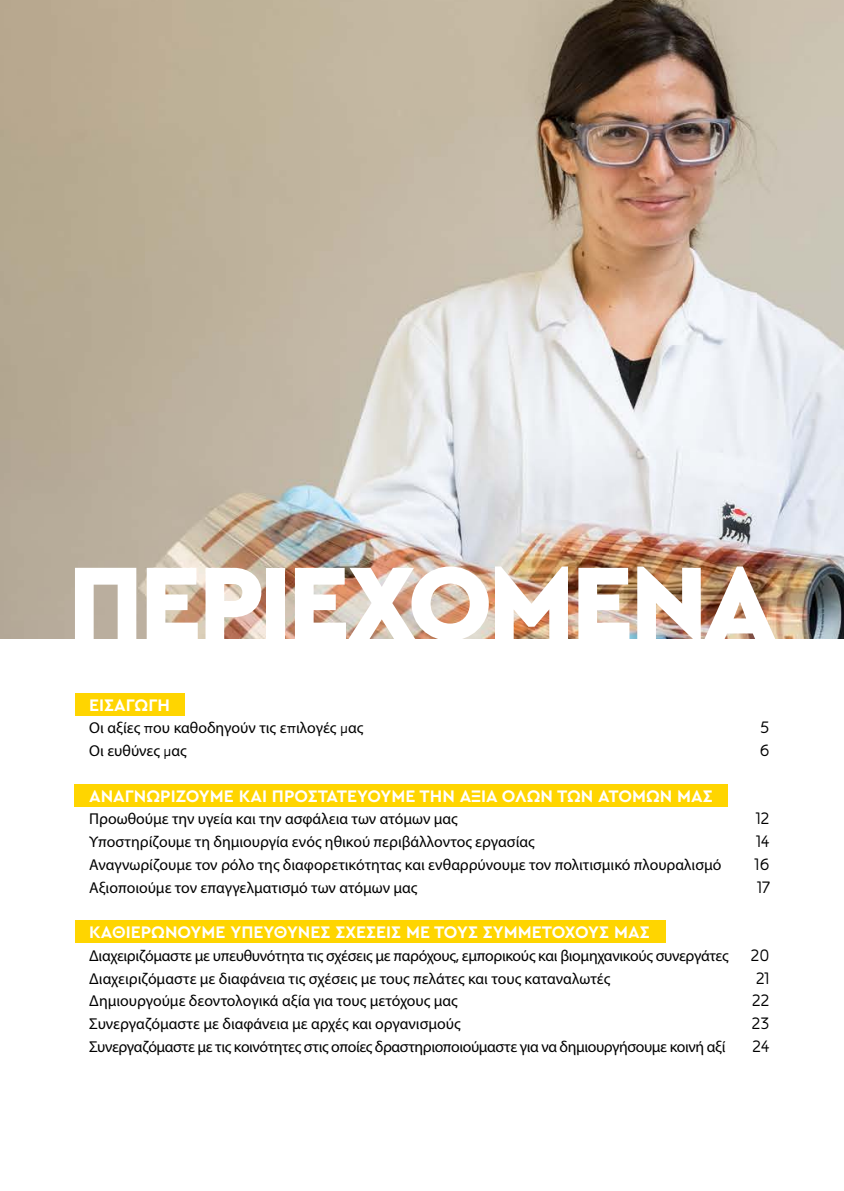
<style>
.page{position:relative;width:844px;height:1191px;background:#fff}
.page>*{position:absolute;margin:0;border:0;box-sizing:border-box;transform-origin:0 0}
.t1{font:900 108.5px "Cera PRO";letter-spacing:-.035em;color:#fff}
.t2{font:700 17.5px "Cera PRO";color:#fff}
.t3{font:17.5px "Eni Exp";color:#000}
.t4{font:15.75px/22.8px "Myriad Pro";letter-spacing:-.005em;color:#000}
.t5{font:15.75px "Myriad Pro";letter-spacing:-.025em;color:#000}
.s1{font-family:"Eni Exp"}
.s2{font-family:"Eni Exp";font-size:17.5px}
.s3{color:#fff}
</style>
<div class="page">
<img style="left:0;top:0;width:843px;height:639px">
<div style="left:75px;top:693px;width:109px;height:23px;background:#ffd500"></div>
<div style="left:75px;top:784px;width:652px;height:23px;background:#ffd500"></div>
<div style="left:75px;top:920px;width:590px;height:22px;background:#ffd500"></div>
<h1 class="t1" style="left:68px;top:531px;width:709px">ΠΕΡΙΕΧΟΜΕΝΑ</h1>
<p class="t2" style="left:89px;top:693px;width:82px">ΕΙΣΑΓΩΓΗ</p>
<p class="t4" style="left:89px;top:716px;width:275px">Οι αξίες <span class="s1">π</span>ου καθοδηγούν τις ε<span class="s1">π</span>ιλογές <span class="s1">µ</span>ας</p>
<p class="t3" style="left:760px;top:719px;width:11px">5</p>
<p class="t4" style="left:89px;top:739px;width:99px">Οι ευθύνες <span class="s1">µ</span>ας</p>
<p class="t3" style="left:759px;top:741px;width:11px">6</p>
<p class="t2" style="left:89px;top:784px;width:625px">ΑΝΑΓΝΩΡΙΖΟΥΜΕ ΚΑΙ ΠΡΟΣΤΑΤΕΥΟΥΜΕ ΤΗΝ ΑΞΙΑ ΟΛΩΝ ΤΩΝ ΑΤΟΜΩΝ ΜΑΣ</p>
<p class="t4" style="left:89px;top:807px;width:370px">Προωθούμε την υγεία και την ασφάλεια των ατόμων μας</p>
<p class="t3" style="left:755px;top:810px;width:15px">12</p>
<p class="t4" style="left:89px;top:830px;width:447px">Υποστηρίζουμε τη δημιουργία ενός ηθικού περιβάλλοντος εργασίας</p>
<p class="t3" style="left:756px;top:832px;width:15px">14</p>
<p class="t4" style="left:89px;top:853px;width:633px">Αναγνωρίζουμε τον ρόλο της διαφορετικότητας και ενθαρρύνουμε τον πολιτισμικό πλουραλισμό</p>
<p class="t3" style="left:754px;top:855px;width:16px">16</p>
<p class="t4" style="left:89px;top:875px;width:329px">Αξιοποιούμε τον επαγγελματισμό των ατόμων μας</p>
<p class="t3" style="left:757px;top:878px;width:14px">17</p>
<p class="t2" style="left:89px;top:920px;width:562px">ΚΑΘΙΕΡΩΝΟΥΜΕ ΥΠΕΥΘΥΝΕΣ ΣΧΕΣΕΙΣ ΜΕ ΤΟΥΣ ΣΥΜΜΕΤΟΧΟΥΣ ΜΑΣ</p>
<p class="t4" style="left:89px;top:944px;width:681px">Διαχειριζόμαστε με υπευθυνότητα τις σχέσεις με παρόχους, εμπορικούς και βιομηχανικούς συνεργάτες <span class="s2">20<br></span>Διαχειριζόμαστε με διαφάνεια τις σχέσεις με τους πελάτες και τους καταναλωτές</p>
<p class="t3" style="left:755px;top:969px;width:15px">21</p>
<p class="t4" style="left:89px;top:989px;width:370px">Δημιουργούμε δεοντολογικά αξία για τους μετόχους μας</p>
<p class="t3" style="left:751px;top:992px;width:19px">22</p>
<p class="t4" style="left:89px;top:1012px;width:373px">Συνεργαζόμαστε με διαφάνεια με αρχές και οργανισμούς</p>
<p class="t3" style="left:751px;top:1014px;width:20px">23</p>
<p class="t5" style="left:89px;top:1037px;width:681px">Συνεργαζόμαστε με τις κοινότητες στις οποίες δραστηριοποιούμαστε για να δημιουργήσουμε κοινή αξί<span class="s3">ς</span> <span class="s2">24</span></p>
</div>
